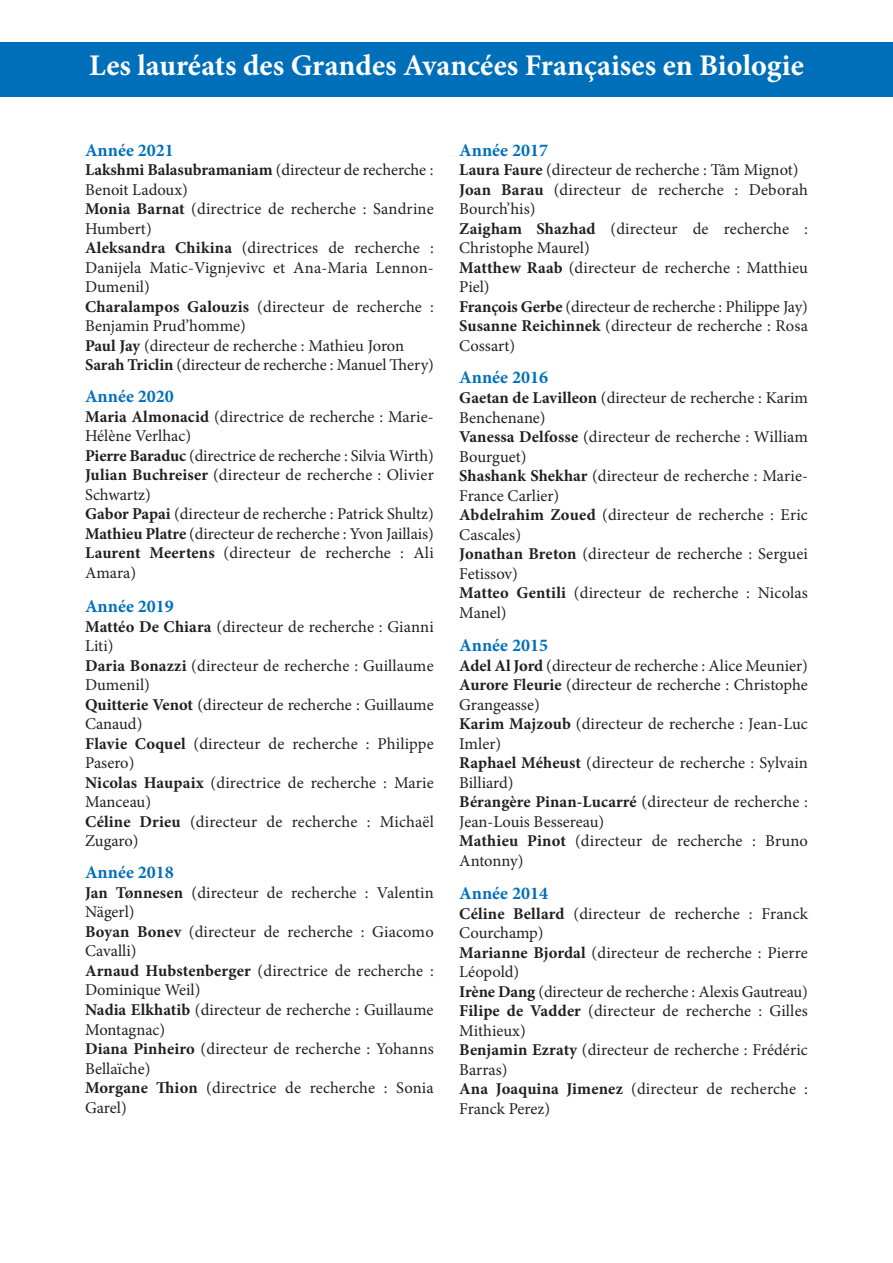
<style>
.page{position:relative;width:893px;height:1263px;background:#fff}
.page>*{position:absolute;margin:0;border:0;box-sizing:border-box;transform-origin:0 0}
.t1{font:700 30px "Minion Pro";color:#fff}
.t2{font:700 18px "Minion Pro";color:#006fba}
.t3{font:16.5px/19.5px "Minion Pro";color:#231f20}
.s1{font-weight:700}
</style>
<div class="page">
<div style="left:0;top:43px;width:893px;height:54px;background:#006fba"></div>
<p class="t1" style="left:89px;top:54px;width:716px">Les lauréats des Grandes Avancées Françaises en Biologie</p>
<p class="t2" style="left:85px;top:143px;width:90px">Année 2021</p>
<p class="t3" style="left:85px;top:162px;width:350px"><span class="s1">Lakshmi Balasubramaniam</span> (directeur de recherche :<br>Benoit Ladoux)</p>
<p class="t3" style="left:85px;top:201px;width:350px"><span class="s1">Monia Barnat</span> (directrice de recherche : Sandrine<br>Humbert)</p>
<p class="t3" style="left:85px;top:240px;width:350px;text-align:justify"><span class="s1">Aleksandra Chikina</span> (directrices de recherche :<br>Danijela Matic-Vignjevivc et Ana-Maria Lennon-Dumenil)</p>
<p class="t3" style="left:85px;top:298px;width:350px"><span class="s1">Charalampos Galouzis</span> (directeur de recherche :<br>Benjamin Prud’homme)</p>
<p class="t3" style="left:85px;top:337px;width:321px"><span class="s1">Paul Jay</span> (directeur de recherche : Mathieu Joron</p>
<p class="t3" style="left:85px;top:357px;width:350px"><span class="s1">Sarah Triclin</span> (directeur de recherche : Manuel Thery)</p>
<p class="t2" style="left:85px;top:390px;width:90px">Année 2020</p>
<p class="t3" style="left:85px;top:408px;width:350px"><span class="s1">Maria Almonacid</span> (directrice de recherche : Marie-<br>Hélène Verlhac)</p>
<p class="t3" style="left:85px;top:447px;width:350px"><span class="s1">Pierre Baraduc</span> (directrice de recherche : Silvia Wirth)</p>
<p class="t3" style="left:85px;top:467px;width:350px"><span class="s1">Julian Buchreiser</span> (directeur de recherche : Olivier<br>Schwartz)</p>
<p class="t3" style="left:85px;top:506px;width:350px"><span class="s1">Gabor Papai</span> (directeur de recherche : Patrick Shultz)</p>
<p class="t3" style="left:85px;top:525px;width:350px"><span class="s1">Mathieu Platre</span> (directeur de recherche : Yvon Jaillais)</p>
<p class="t3" style="left:85px;top:545px;width:350px"><span class="s1">Laurent Meertens</span> (directeur de recherche : Ali<br>Amara)</p>
<p class="t2" style="left:85px;top:600px;width:90px">Année 2019</p>
<p class="t3" style="left:85px;top:618px;width:350px"><span class="s1">Mattéo De Chiara</span> (directeur de recherche : Gianni<br>Liti)</p>
<p class="t3" style="left:85px;top:657px;width:350px"><span class="s1">Daria Bonazzi</span> (directeur de recherche : Guillaume<br>Dumenil)</p>
<p class="t3" style="left:85px;top:696px;width:350px"><span class="s1">Quitterie Venot</span> (directeur de recherche : Guillaume<br>Canaud)</p>
<p class="t3" style="left:85px;top:735px;width:350px"><span class="s1">Flavie Coquel</span> (directeur de recherche : Philippe<br>Pasero)</p>
<p class="t3" style="left:85px;top:774px;width:350px"><span class="s1">Nicolas Haupaix</span> (directrice de recherche : Marie<br>Manceau)</p>
<p class="t3" style="left:85px;top:813px;width:350px"><span class="s1">Céline Drieu</span> (directeur de recherche : Michaël<br>Zugaro)</p>
<p class="t2" style="left:85px;top:866px;width:90px">Année 2018</p>
<p class="t3" style="left:85px;top:884px;width:350px"><span class="s1">Jan Tønnesen</span> (directeur de recherche : Valentin<br>Nägerl)</p>
<p class="t3" style="left:85px;top:923px;width:350px"><span class="s1">Boyan Bonev</span> (directeur de recherche : Giacomo<br>Cavalli)</p>
<p class="t3" style="left:85px;top:962px;width:350px"><span class="s1">Arnaud Hubstenberger</span> (directrice de recherche :<br>Dominique Weil)</p>
<p class="t3" style="left:85px;top:1001px;width:350px"><span class="s1">Nadia Elkhatib</span> (directeur de recherche : Guillaume<br>Montagnac)</p>
<p class="t3" style="left:85px;top:1040px;width:350px"><span class="s1">Diana Pinheiro</span> (directeur de recherche : Yohanns<br>Bellaïche)</p>
<p class="t3" style="left:85px;top:1079px;width:350px"><span class="s1">Morgane Thion</span> (directrice de recherche : Sonia<br>Garel)</p>
<p class="t2" style="left:459px;top:143px;width:90px">Année 2017</p>
<p class="t3" style="left:459px;top:162px;width:341px"><span class="s1">Laura Faure</span> (directeur de recherche : Tâm Mignot)</p>
<p class="t3" style="left:459px;top:181px;width:350px"><span class="s1">Joan Barau</span> (directeur de recherche : Deborah<br>Bourch’his)</p>
<p class="t3" style="left:459px;top:220px;width:350px"><span class="s1">Zaigham Shazhad</span> (directeur de recherche :<br>Christophe Maurel)</p>
<p class="t3" style="left:459px;top:259px;width:350px"><span class="s1">Matthew Raab</span> (directeur de recherche : Matthieu<br>Piel)</p>
<p class="t3" style="left:459px;top:298px;width:350px"><span class="s1">François Gerbe</span> (directeur de recherche : Philippe Jay)</p>
<p class="t3" style="left:459px;top:318px;width:350px"><span class="s1">Susanne Reichinnek</span> (directeur de recherche : Rosa<br>Cossart)</p>
<p class="t2" style="left:459px;top:371px;width:90px">Année 2016</p>
<p class="t3" style="left:459px;top:389px;width:350px"><span class="s1">Gaetan de Lavilleon</span> (directeur de recherche : Karim<br>Benchenane)</p>
<p class="t3" style="left:459px;top:428px;width:350px"><span class="s1">Vanessa Delfosse</span> (directeur de recherche : William<br>Bourguet)</p>
<p class="t3" style="left:459px;top:467px;width:350px"><span class="s1">Shashank Shekhar</span> (directeur de recherche : Marie-<br>France Carlier)</p>
<p class="t3" style="left:459px;top:506px;width:350px"><span class="s1">Abdelrahim Zoued</span> (directeur de recherche : Eric<br>Cascales)</p>
<p class="t3" style="left:459px;top:545px;width:350px"><span class="s1">Jonathan Breton</span> (directeur de recherche : Serguei<br>Fetissov)</p>
<p class="t3" style="left:459px;top:584px;width:350px"><span class="s1">Matteo Gentili</span> (directeur de recherche : Nicolas<br>Manel)</p>
<p class="t2" style="left:459px;top:638px;width:90px">Année 2015</p>
<p class="t3" style="left:459px;top:657px;width:350px"><span class="s1">Adel Al Jord</span> (directeur de recherche : Alice Meunier)</p>
<p class="t3" style="left:459px;top:677px;width:350px"><span class="s1">Aurore Fleurie</span> (directeur de recherche : Christophe<br>Grangeasse)</p>
<p class="t3" style="left:459px;top:716px;width:350px"><span class="s1">Karim Majzoub</span> (directeur de recherche : Jean-Luc<br>Imler)</p>
<p class="t3" style="left:459px;top:755px;width:350px"><span class="s1">Raphael Méheust</span> (directeur de recherche : Sylvain<br>Billiard)</p>
<p class="t3" style="left:459px;top:794px;width:350px"><span class="s1">Bérangère Pinan-Lucarré</span> (directeur de recherche :<br>Jean-Louis Bessereau)</p>
<p class="t3" style="left:459px;top:833px;width:350px"><span class="s1">Mathieu Pinot</span> (directeur de recherche : Bruno<br>Antonny)</p>
<p class="t2" style="left:459px;top:887px;width:90px">Année 2014</p>
<p class="t3" style="left:459px;top:905px;width:350px"><span class="s1">Céline Bellard</span> (directeur de recherche : Franck<br>Courchamp)</p>
<p class="t3" style="left:459px;top:944px;width:350px"><span class="s1">Marianne Bjordal</span> (directeur de recherche : Pierre<br>Léopold)</p>
<p class="t3" style="left:459px;top:983px;width:350px"><span class="s1">Irène Dang</span> (directeur de recherche : Alexis Gautreau)</p>
<p class="t3" style="left:459px;top:1003px;width:350px"><span class="s1">Filipe de Vadder</span> (directeur de recherche : Gilles<br>Mithieux)</p>
<p class="t3" style="left:459px;top:1042px;width:350px"><span class="s1">Benjamin Ezraty</span> (directeur de recherche : Frédéric<br>Barras)</p>
<p class="t3" style="left:459px;top:1081px;width:350px"><span class="s1">Ana Joaquina Jimenez</span> (directeur de recherche :<br>Franck Perez)</p>
</div>
